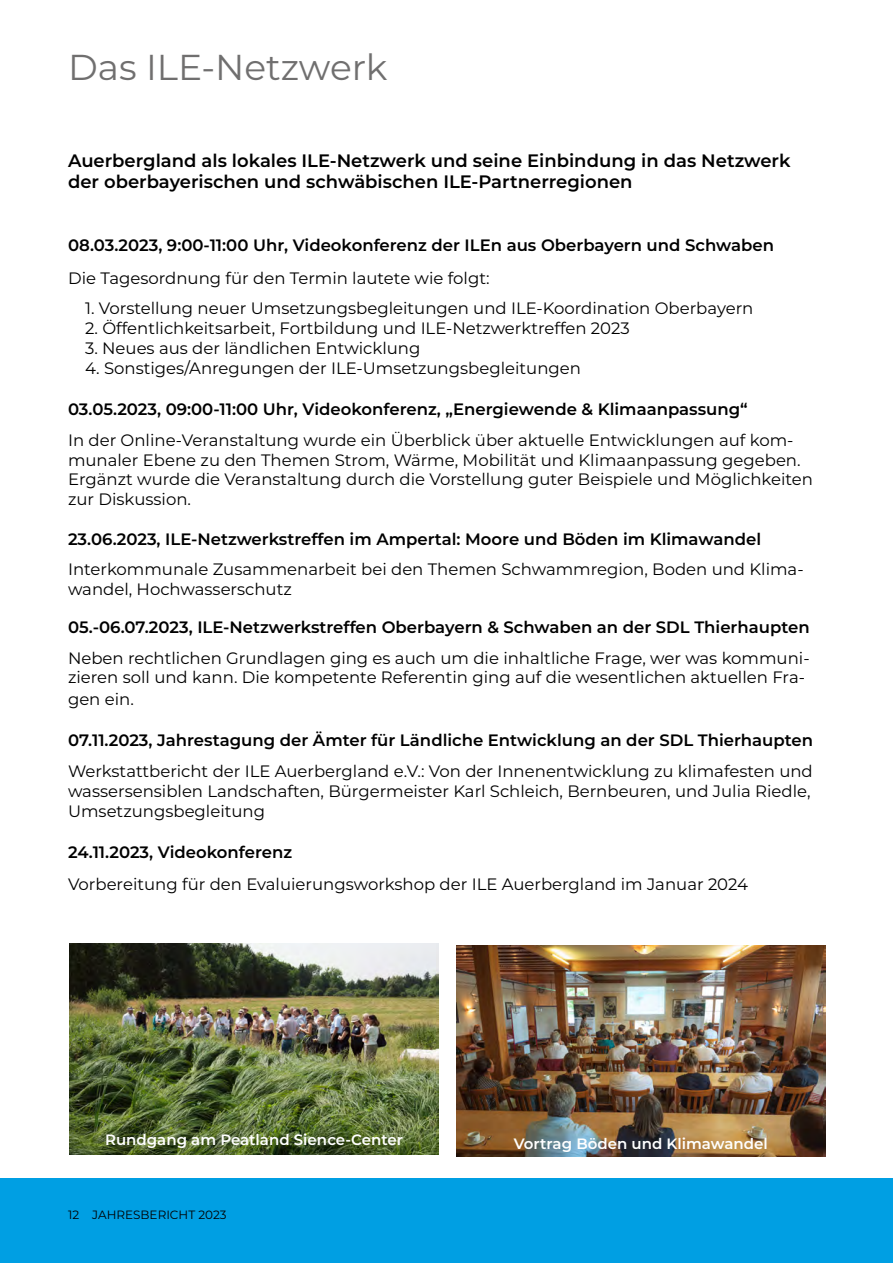
<style>
.page{position:relative;width:893px;height:1263px;background:#fff}
.page>*{position:absolute;margin:0;border:0;box-sizing:border-box;transform-origin:0 0}
.t1{font:36px "Montserrat";color:#706f6f}
.t2{font:600 18px/21px "Montserrat";color:#000}
.t3{font:16.5px/19.8px "Montserrat";color:#000}
.t4{font:600 16.5px "Montserrat";color:#000}
.t5{font:600 15px "Montserrat";color:#fff}
.t6{font:12px "Montserrat";color:#000}
</style>
<div class="page">
<div style="left:0;top:1178px;width:893px;height:85px;background:#009fe3"></div>
<img style="left:456px;top:946px;width:369px;height:211px">
<img style="left:69px;top:944px;width:370px;height:211px">
<h1 class="t1" style="left:68px;top:42px;width:321px">Das ILE-Netzwerk</h1>
<p class="t2" style="left:68px;top:149px;width:724px">Auerbergland als lokales ILE-Netzwerk und seine Einbindung in das Netzwerk der oberbayerischen und schwäbischen ILE-Partnerregionen</p>
<p class="t4" style="left:68px;top:234px;width:707px">08.03.2023, 9:00-11:00 Uhr, Videokonferenz der ILEn aus Oberbayern und Schwaben</p>
<p class="t3" style="left:68px;top:267px;width:423px">Die Tagesordnung für den Termin lautete wie folgt:</p>
<p class="t3" style="left:85px;top:298px;width:670px">1. Vorstellung neuer Umsetzungsbegleitungen und ILE-Koordination Oberbayern</p>
<p class="t3" style="left:85px;top:318px;width:546px">2. Öffentlichkeitsarbeit, Fortbildung und ILE-Netzwerktreffen 2023</p>
<p class="t3" style="left:85px;top:338px;width:337px">3. Neues aus der ländlichen Entwicklung</p>
<p class="t3" style="left:85px;top:357px;width:497px">4. Sonstiges/Anregungen der ILE-Umsetzungsbegleitungen</p>
<p class="t4" style="left:68px;top:398px;width:681px">03.05.2023, 09:00-11:00 Uhr, Videokonferenz, „Energiewende &amp; Klimaanpassung“</p>
<p class="t3" style="left:68px;top:429px;width:747px">In der Online-Veranstaltung wurde ein Überblick über aktuelle Entwicklungen auf kom&shy;munaler Ebene zu den Themen Strom, Wärme, Mobilität und Klimaanpassung gegeben.<br>Ergänzt wurde die Veranstaltung durch die Vorstellung guter Beispiele und Möglichkeiten zur Diskussion.</p>
<p class="t4" style="left:68px;top:527px;width:695px">23.06.2023, ILE-Netzwerkstreffen im Ampertal: Moore und Böden im Klimawandel</p>
<p class="t3" style="left:68px;top:559px;width:737px">Interkommunale Zusammenarbeit bei den Themen Schwammregion, Boden und Klima&shy;wandel, Hochwasserschutz</p>
<p class="t4" style="left:68px;top:615px;width:743px">05.-06.07.2023, ILE-Netzwerkstreffen Oberbayern &amp; Schwaben an der SDL Thierhaupten</p>
<p class="t3" style="left:68px;top:647px;width:743px">Neben rechtlichen Grundlagen ging es auch um die inhaltliche Frage, wer was kommuni&shy;zieren soll und kann. Die kompetente Referentin ging auf die wesentlichen aktuellen Fra-</p>
<p class="t3" style="left:68px;top:689px;width:67px">gen ein.</p>
<p class="t4" style="left:68px;top:729px;width:747px">07.11.2023, Jahrestagung der Ämter für Ländliche Entwicklung an der SDL Thierhaupten</p>
<p class="t3" style="left:68px;top:761px;width:746px">Werkstattbericht der ILE Auerbergland e.V.: Von der Innenentwicklung zu klimafesten und wassersensiblen Landschaften, Bürgermeister Karl Schleich, Bernbeuren, und Julia Riedle,<br>Umsetzungsbegleitung</p>
<p class="t4" style="left:68px;top:840px;width:226px">24.11.2023, Videokonferenz</p>
<p class="t3" style="left:68px;top:874px;width:682px">Vorbereitung für den Evaluierungsworkshop der ILE Auerbergland im Januar 2024</p>
<p class="t5" style="left:105px;top:1128px;width:300px">Rundgang am Peatland Sience-Center</p>
<p class="t5" style="left:514px;top:1133px;width:256px">Vortrag Böden und Klimawandel</p>
<p class="t6" style="left:68px;top:1207px;width:160px">12 JAHRESBERICHT 2023</p>
</div>
